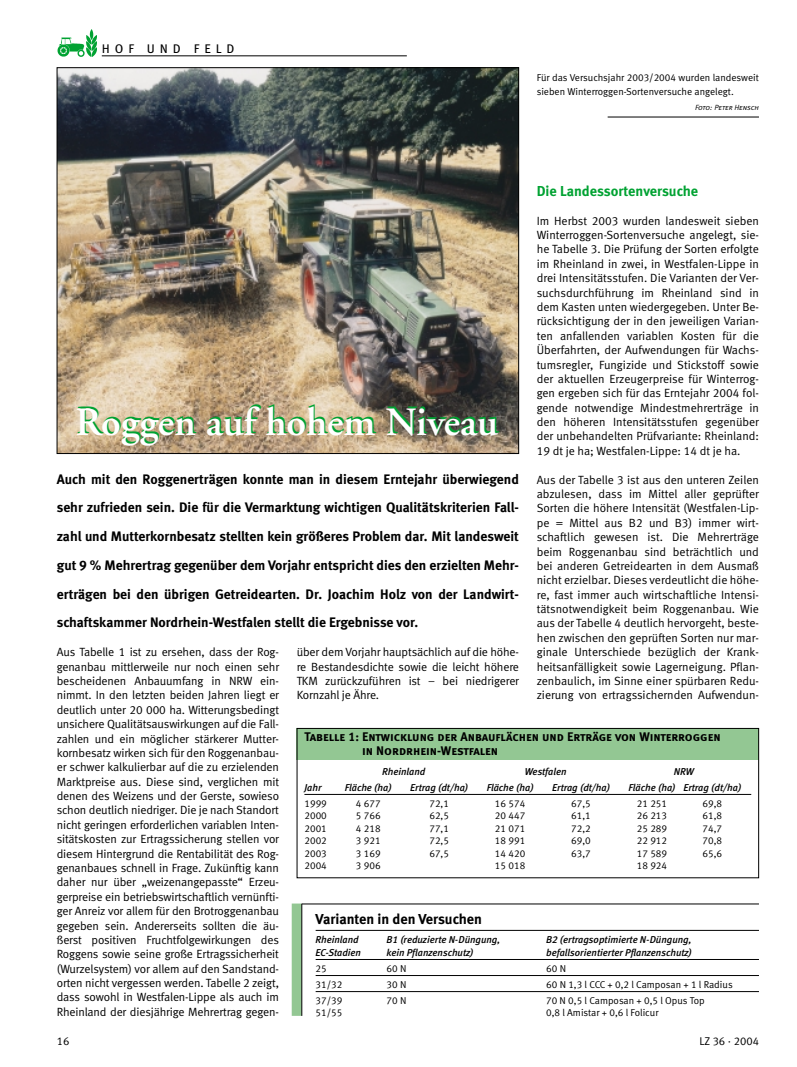
<style>
.page{position:relative;width:797px;height:1067px;background:#fff}
.page>*{position:absolute;margin:0;border:0;box-sizing:border-box;transform-origin:0 0}
.t1{font:600 40px "Adobe Garamond";color:#00a232}
.t2{font:14.38px "Meta Bold LF";color:#000}
.t3{font:14.38px "Meta Bold LF";color:#00a232}
.t4{font:13.75px/28.8px "Meta Bold LF";color:#000;text-align:justify}
.t5{font:12.5px/13.8px "Meta Bold LF Caps";color:#000}
.t6{font:12.5px "Meta Book LF Caps";letter-spacing:.39em;color:#000}
.t7{font:11.88px/14.4px "Meta Normal LF";letter-spacing:-.01em;color:#000;text-align:justify}
.t8{font:11.25px "Meta Normal LF";color:#000}
.t9{font:10px/14.4px "Meta Normal LF";color:#000}
.t10{font:italic 10px "Meta Medium LF";color:#000}
.t11{font:7.5px "Meta Normal LF Italic Caps";letter-spacing:-.01em;color:#000}
</style>
<div class="page">
<img style="left:58px;top:29px;width:39px;height:27px">
<hr style="left:102px;top:55px;width:304px;height:1px;background:#000">
<img style="left:59px;top:69px;width:458px;height:383px">
<hr style="left:607px;top:117px;width:151px;height:1px;background:#000">
<div style="left:291px;top:903px;width:10px;height:112px;background:#93c793"></div>
<hr style="left:301px;top:903px;width:1px;height:112px;background:#000">
<hr style="left:302px;top:903px;width:456px;height:1px;background:#000">
<hr style="left:315px;top:929px;width:443px;height:1px;background:#000">
<hr style="left:315px;top:959px;width:443px;height:1px;background:#000">
<hr style="left:315px;top:975px;width:443px;height:1px;background:#000">
<hr style="left:315px;top:991px;width:443px;height:1px;background:#000">
<div style="left:296px;top:728px;width:462px;height:32px;background:#93c793"></div>
<hr style="left:304px;top:794px;width:447px;height:1px;background:#000">
<div style="left:296px;top:728px;width:462px;height:150px;border:1px solid #000"></div>
<p class="t6" style="left:102px;top:41px;width:134px">HOF UND FELD</p>
<p class="t9" style="left:536px;top:71px;width:224px">Für das Versuchsjahr 2003/2004 wurden landesweit sieben Winterroggen-Sortenversuche angelegt.</p>
<p class="t11" style="left:694px;top:103px;width:65px">Foto: Peter Hensch</p>
<p class="t3" style="left:536px;top:185px;width:163px">Die Landessortenversuche</p>
<p class="t7" style="left:536px;top:214px;width:224px">Im Herbst 2003 wurden landesweit sieben Winterroggen-Sortenversuche angelegt, sie&shy;he Tabelle 3. Die Prüfung der Sorten erfolgte im Rheinland in zwei, in Westfalen-Lippe in drei Intensitätsstufen. Die Varianten der Ver&shy;suchsdurchführung im Rheinland sind in dem Kasten unten wiedergegeben. Unter Be&shy;rücksichtigung der in den jeweiligen Varian&shy;ten anfallenden variablen Kosten für die Überfahrten, der Aufwendungen für Wachs&shy;tumsregler, Fungizide und Stickstoff sowie der aktuellen Erzeugerpreise für Winterrog&shy;gen ergeben sich für das Erntejahr 2004 fol&shy;gende notwendige Mindestmehrerträge in den höheren Intensitätsstufen gegenüber der unbehandelten Prüfvariante: Rheinland:<br>19 dt je ha; Westfalen-Lippe: 14 dt je ha.</p>
<p class="t7" style="left:536px;top:473px;width:224px">Aus der Tabelle 3 ist aus den unteren Zeilen abzulesen, dass im Mittel aller geprüfter Sorten die höhere Intensität (Westfalen-Lip&shy;pe = Mittel aus B2 und B3) immer wirt&shy;schaftlich gewesen ist. Die Mehrerträge beim Roggenanbau sind beträchtlich und bei anderen Getreidearten in dem Ausmaß nicht erzielbar. Dieses verdeutlicht die höhe&shy;re, fast immer auch wirtschaftliche Intensi&shy;tätsnotwendigkeit beim Roggenanbau. Wie aus der Tabelle 4 deutlich hervorgeht, beste&shy;hen zwischen den geprüften Sorten nur mar&shy;ginale Unterschiede bezüglich der Krank&shy;heitsanfälligkeit sowie Lagerneigung. Pflan&shy;zenbaulich, im Sinne einer spürbaren Redu&shy;zierung von ertragssichernden Aufwendun-</p>
<p class="t5" style="left:362px;top:729px;width:360px;text-indent:-58px">Tabelle 1: Entwicklung der Anbauflächen und Erträge von Winterroggen in Nordrhein-Westfalen</p>
<p class="t10" style="left:382px;top:767px;width:45px">Rheinland</p>
<p class="t10" style="left:524px;top:767px;width:43px">Westfalen</p>
<p class="t10" style="left:673px;top:767px;width:21px">NRW</p>
<p class="t10" style="left:304px;top:783px;width:19px">Jahr</p>
<p class="t10" style="left:344px;top:783px;width:48px">Fläche (ha)</p>
<p class="t10" style="left:410px;top:783px;width:59px">Ertrag (dt/ha)</p>
<p class="t10" style="left:486px;top:783px;width:48px">Fläche (ha)</p>
<p class="t10" style="left:552px;top:783px;width:59px">Ertrag (dt/ha)</p>
<p class="t10" style="left:628px;top:783px;width:114px">Fläche (ha) Ertrag (dt/ha)</p>
<p class="t9" style="left:304px;top:796px;width:24px">1999</p>
<p class="t9" style="left:356px;top:796px;width:26px">4 677</p>
<p class="t9" style="left:429px;top:796px;width:21px">72,1</p>
<p class="t9" style="left:495px;top:796px;width:32px">16 574</p>
<p class="t9" style="left:571px;top:796px;width:21px">67,5</p>
<p class="t9" style="left:636px;top:796px;width:32px">21 251</p>
<p class="t9" style="left:702px;top:796px;width:21px">69,8</p>
<p class="t9" style="left:304px;top:809px;width:24px">2000</p>
<p class="t9" style="left:356px;top:809px;width:26px">5 766</p>
<p class="t9" style="left:429px;top:809px;width:21px">62,5</p>
<p class="t9" style="left:495px;top:809px;width:32px">20 447</p>
<p class="t9" style="left:571px;top:809px;width:21px">61,1</p>
<p class="t9" style="left:636px;top:809px;width:32px">26 213</p>
<p class="t9" style="left:702px;top:809px;width:21px">61,8</p>
<p class="t9" style="left:304px;top:821px;width:24px">2001</p>
<p class="t9" style="left:356px;top:821px;width:26px">4 218</p>
<p class="t9" style="left:429px;top:821px;width:21px">77,1</p>
<p class="t9" style="left:495px;top:821px;width:32px">21 071</p>
<p class="t9" style="left:571px;top:821px;width:21px">72,2</p>
<p class="t9" style="left:636px;top:821px;width:32px">25 289</p>
<p class="t9" style="left:702px;top:821px;width:21px">74,7</p>
<p class="t9" style="left:304px;top:834px;width:24px">2002</p>
<p class="t9" style="left:356px;top:834px;width:26px">3 921</p>
<p class="t9" style="left:429px;top:834px;width:21px">72,5</p>
<p class="t9" style="left:495px;top:834px;width:32px">18 991</p>
<p class="t9" style="left:571px;top:834px;width:21px">69,0</p>
<p class="t9" style="left:636px;top:834px;width:32px">22 912</p>
<p class="t9" style="left:702px;top:834px;width:21px">70,8</p>
<p class="t9" style="left:304px;top:846px;width:24px">2003</p>
<p class="t9" style="left:356px;top:846px;width:26px">3 169</p>
<p class="t9" style="left:429px;top:846px;width:21px">67,5</p>
<p class="t9" style="left:495px;top:846px;width:32px">14 420</p>
<p class="t9" style="left:571px;top:846px;width:21px">63,7</p>
<p class="t9" style="left:636px;top:846px;width:32px">17 589</p>
<p class="t9" style="left:702px;top:846px;width:21px">65,6</p>
<p class="t9" style="left:304px;top:859px;width:24px">2004</p>
<p class="t9" style="left:356px;top:859px;width:26px">3 906</p>
<p class="t9" style="left:495px;top:859px;width:32px">15 018</p>
<p class="t9" style="left:636px;top:859px;width:32px">18 924</p>
<h1 class="t1" style="left:77px;top:404px;width:424px">Roggen auf hohem Niveau</h1>
<p class="t4" style="left:57px;top:465px;width:463px">Auch mit den Roggenerträgen konnte man in diesem Erntejahr überwiegend sehr zufrieden sein. Die für die Vermarktung wichtigen Qualitätskriterien Fall&shy;zahl und Mutterkornbesatz stellten kein größeres Problem dar. Mit landesweit gut 9 % Mehrertrag gegenüber dem Vorjahr entspricht dies den erzielten Mehr&shy;erträgen bei den übrigen Getreidearten. Dr. Joachim Holz von der Landwirt&shy;schaftskammer Nordrhein-Westfalen stellt die Ergebnisse vor.</p>
<p class="t7" style="left:57px;top:645px;width:224px">Aus Tabelle 1 ist zu ersehen, dass der Rog&shy;genanbau mittlerweile nur noch einen sehr bescheidenen Anbauumfang in NRW ein&shy;nimmt. In den letzten beiden Jahren liegt er deutlich unter 20 000 ha. Witterungsbedingt unsichere Qualitätsauswirkungen auf die Fall&shy;zahlen und ein möglicher stärkerer Mutter&shy;kornbesatz wirken sich für den Roggenanbau&shy;er schwer kalkulierbar auf die zu erzielenden Marktpreise aus. Diese sind, verglichen mit denen des Weizens und der Gerste, sowieso schon deutlich niedriger. Die je nach Standort nicht geringen erforderlichen variablen Inten&shy;sitätskosten zur Ertragssicherung stellen vor diesem Hintergrund die Rentabilität des Rog&shy;genanbaues schnell in Frage. Zukünftig kann daher nur über „weizenangepasste“ Erzeu&shy;gerpreise ein betriebswirtschaftlich vernünfti&shy;ger Anreiz vor allem für den Brotroggenanbau gegeben sein. Andererseits sollten die äu&shy;ßerst positiven Fruchtfolgewirkungen des Roggens sowie seine große Ertragssicherheit (Wurzelsystem) vor allem auf den Sandstand&shy;orten nicht vergessen werden. Tabelle 2 zeigt, dass sowohl in Westfalen-Lippe als auch im Rheinland der diesjährige Mehrertrag gegen-</p>
<p class="t7" style="left:296px;top:645px;width:224px">über dem Vorjahr hauptsächlich auf die höhe&shy;re Bestandesdichte sowie die leicht höhere TKM zurückzuführen ist – bei niedrigerer Kornzahl je Ähre.</p>
<p class="t2" style="left:315px;top:912px;width:168px">Varianten in den Versuchen</p>
<p class="t10" style="left:315px;top:935px;width:45px">Rheinland</p>
<p class="t10" style="left:386px;top:935px;width:115px">B1 (reduzierte N-Düngung,</p>
<p class="t10" style="left:546px;top:935px;width:147px">B2 (ertragsoptimierte N-Düngung,</p>
<p class="t10" style="left:315px;top:948px;width:47px">EC-Stadien</p>
<p class="t10" style="left:386px;top:948px;width:88px">kein Pflanzenschutz)</p>
<p class="t10" style="left:546px;top:948px;width:147px">befallsorientierter Pflanzenschutz)</p>
<p class="t9" style="left:315px;top:961px;width:13px">25</p>
<p class="t9" style="left:386px;top:961px;width:21px">60 N</p>
<p class="t9" style="left:546px;top:961px;width:21px">60 N</p>
<p class="t9" style="left:315px;top:977px;width:28px">31/32</p>
<p class="t9" style="left:386px;top:977px;width:21px">30 N</p>
<p class="t9" style="left:546px;top:977px;width:188px">60 N 1,3 l CCC + 0,2 l Camposan + 1 l Radius</p>
<p class="t9" style="left:315px;top:993px;width:28px">37/39</p>
<p class="t9" style="left:386px;top:993px;width:21px">70 N</p>
<p class="t9" style="left:546px;top:993px;width:160px">70 N 0,5 l Camposan + 0,5 l Opus Top</p>
<p class="t9" style="left:315px;top:1006px;width:28px">51/55</p>
<p class="t9" style="left:546px;top:1006px;width:114px">0,8 l Amistar + 0,6 l Folicur</p>
<p class="t8" style="left:57px;top:1036px;width:14px">16</p>
<p class="t8" style="left:699px;top:1036px;width:61px">LZ 36 · 2004</p>
</div>
